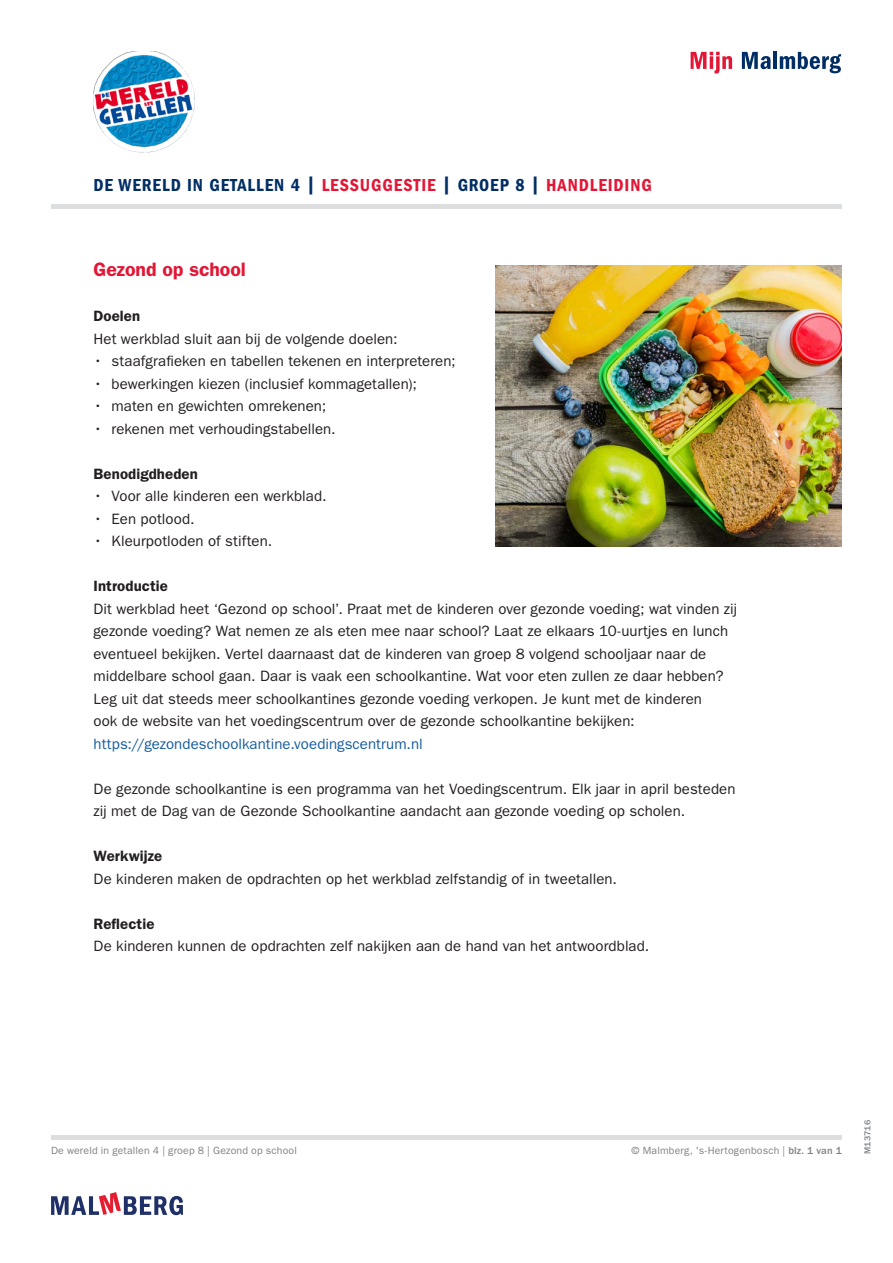
<style>
.page{position:relative;width:893px;height:1263px;background:#fff}
.page>*{position:absolute;margin:0;border:0;box-sizing:border-box;transform-origin:0 0}
.plat{font:600 19.5px "ITC Franklin Gothic Std";color:#e21736}
.IB_KOP{font:18px "ITC Franklin Gothic Std Dm Cd";letter-spacing:.05em;color:#002e64}
.plat-2{font:15px/22.5px "ITC Franklin Gothic Std";letter-spacing:.005em;color:#231f20}
.plat-3{font:600 15px "ITC Franklin Gothic Std";letter-spacing:.005em;color:#231f20}
.plat-4{font:10.5px "ITC Franklin Gothic Std";letter-spacing:.015em;color:#808285}
.plat-5{font:500 9px "ITC Franklin Gothic Std";letter-spacing:.01em;color:#808285}
.s1{color:#e21736}
.s2{color:#175d9e}
.s3{font-weight:500}
</style>
<div class="page">
<svg style="left:691px;top:52px;width:41px;height:22px"></svg>
<svg style="left:742px;top:52px;width:29px;height:17px"></svg>
<hr style="left:773px;top:52px;width:4px;height:17px;background:#002e64">
<svg style="left:780px;top:52px;width:61px;height:21px"></svg>
<svg style="left:51px;top:1192px;width:132px;height:23px"></svg>
<div style="left:51px;top:1135px;width:791px;height:5px;background:#dcdddf"></div>
<hr style="left:51px;top:205px;width:791px;height:4px;background:#dcdddf">
<img style="left:496px;top:265px;width:346px;height:281px">
<img style="left:94px;top:51px;width:101px;height:102px">
<p class="IB_KOP" style="left:94px;top:175px;width:560px">DE WERELD IN GETALLEN 4 | <span class="s1">LESSUGGESTIE</span> | GROEP 8 | <span class="s1">HANDLEIDING</span></p>
<p class="plat" style="left:94px;top:258px;width:154px">Gezond op school</p>
<p class="plat-3" style="left:94px;top:307px;width:48px">Doelen</p>
<p class="plat-2" style="left:94px;top:328px;width:306px">Het werkblad sluit aan bij de volgende doelen:</p>
<p class="plat-2" style="left:94px;top:350px;width:364px">• staafgrafieken en tabellen tekenen en interpreteren;</p>
<p class="plat-2" style="left:94px;top:373px;width:325px">• bewerkingen kiezen (inclusief kommagetallen);</p>
<p class="plat-2" style="left:94px;top:395px;width:234px">• maten en gewichten omrekenen;</p>
<p class="plat-2" style="left:94px;top:418px;width:244px">• rekenen met verhoudingstabellen.</p>
<p class="plat-3" style="left:94px;top:465px;width:106px">Benodigdheden</p>
<p class="plat-2" style="left:94px;top:485px;width:235px">• Voor alle kinderen een werkblad.</p>
<p class="plat-2" style="left:94px;top:508px;width:102px">• Een potlood.</p>
<p class="plat-2" style="left:94px;top:530px;width:180px">• Kleurpotloden of stiften.</p>
<p class="plat-3" style="left:94px;top:577px;width:76px">Introductie</p>
<p class="plat-2" style="left:94px;top:598px;width:645px">Dit werkblad heet ‘Gezond op school’. Praat met de kinderen over gezonde voeding; wat vinden zij gezonde voeding? Wat nemen ze als eten mee naar school? Laat ze elkaars 10-uurtjes en lunch eventueel bekijken. Vertel daarnaast dat de kinderen van groep 8 volgend schooljaar naar de middelbare school gaan. Daar is vaak een schoolkantine. Wat voor eten zullen ze daar hebben?<br>Leg uit dat steeds meer schoolkantines gezonde voeding verkopen. Je kunt met de kinderen<br>ook de website van het voedingscentrum over de gezonde schoolkantine bekijken: <span class="s2">https://gezondeschoolkantine.voedingscentrum.nl</span></p>
<p class="plat-2" style="left:94px;top:778px;width:643px">De gezonde schoolkantine is een programma van het Voedingscentrum. Elk jaar in april besteden zij met de Dag van de Gezonde Schoolkantine aandacht aan gezonde voeding op scholen.</p>
<p class="plat-3" style="left:94px;top:847px;width:70px">Werkwijze</p>
<p class="plat-2" style="left:94px;top:868px;width:525px">De kinderen maken de opdrachten op het werkblad zelfstandig of in tweetallen.</p>
<p class="plat-3" style="left:94px;top:915px;width:62px">Reflectie</p>
<p class="plat-2" style="left:94px;top:935px;width:557px">De kinderen kunnen de opdrachten zelf nakijken aan de hand van het antwoordblad.</p>
<p class="plat-4" style="left:51px;top:1144px;width:247px">De wereld in getallen 4 | groep 8 | Gezond op school</p>
<p class="plat-4" style="left:632px;top:1144px;width:212px">© Malmberg, 's-Hertogenbosch | <span class="s3">blz. 1 van 1</span></p>
<p class="plat-5" style="left:862px;top:1154px;width:35px;rotate:-90deg">M13716</p>
</div>
